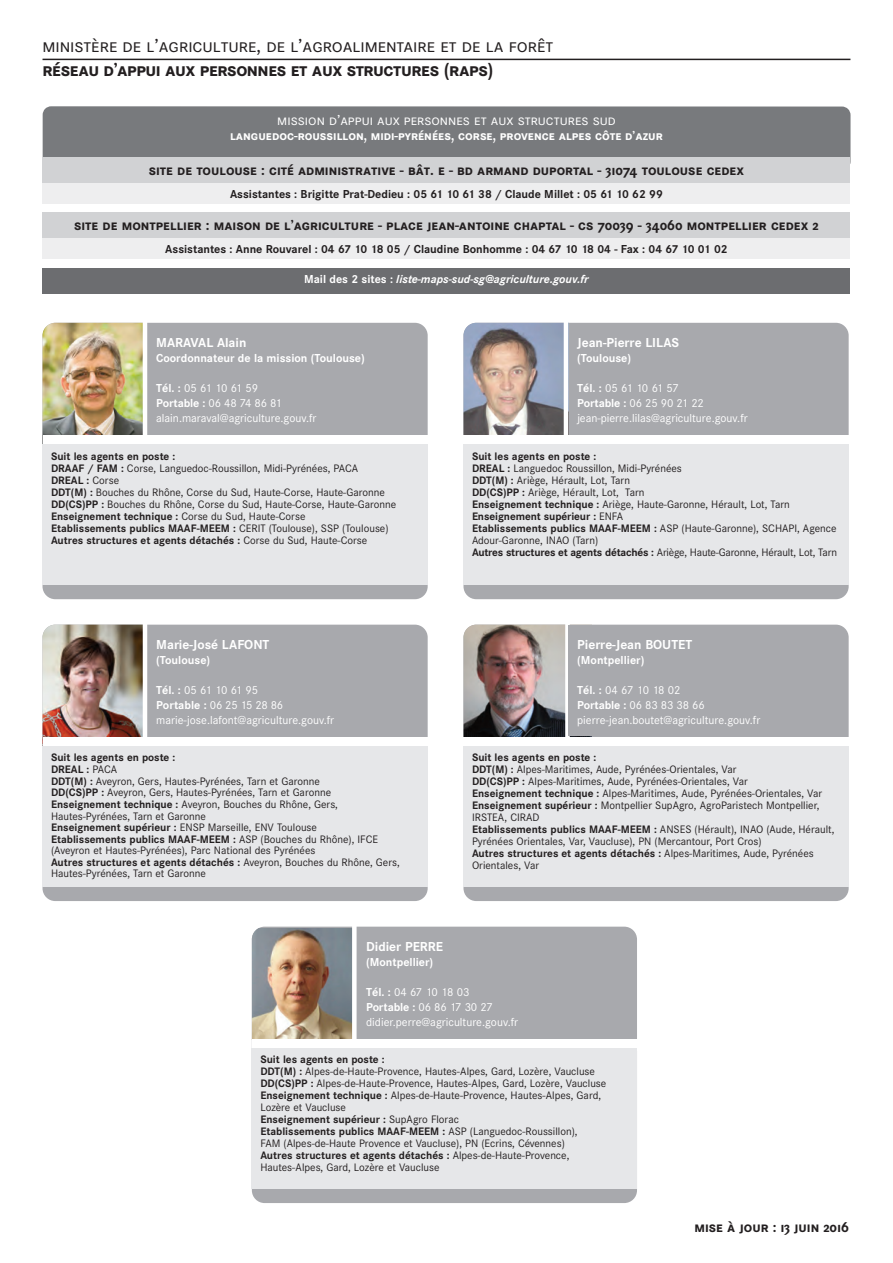
<style>
.page{position:relative;width:893px;height:1263px;background:#fff}
.page>*{position:absolute;margin:0;border:0;box-sizing:border-box;transform-origin:0 0}
.t1{font:19.5px "Corporate SSC";letter-spacing:-.005em;color:#231f20}
.t2{font:700 19.5px "Corporate SSC";letter-spacing:-.025em;color:#231f20}
.t3{font:700 15px "Corporate SSC";color:#231f20}
.t4{font:15px "Corporate SSC";color:#fff}
.t5{font:700 13.5px "Corporate S";color:#fff}
.t6{font:700 13.5px "Corporate SSC";color:#fff}
.t7{font:12px/15px "Corporate S";color:#fff}
.t8{font:700 12px "Corporate S";color:#231f20}
.t9{font:700 12px "Corporate S";color:#fff}
.t10{font:italic 700 12px "Corporate S";color:#fff}
.t11{font:11.25px/12px "Corporate S";color:#231f20}
.s1{font-style:normal}
.s2{font-weight:700}
.s3{color:#a8a9ad}
</style>
<div class="page">
<hr style="left:43px;top:59px;width:807px;height:1px;background:#231f20">
<div style="left:43px;top:238px;width:807px;height:21px;background:#eeeeef"></div>
<div style="left:43px;top:268px;width:807px;height:25px;background:#6c6d70"></div>
<div style="left:43px;top:213px;width:807px;height:25px;background:#d1d2d4"></div>
<div style="left:43px;top:182px;width:807px;height:21px;background:#eeeeef"></div>
<div style="left:43px;top:106px;width:807px;height:51px;background:#787a7d"></div>
<div style="left:43px;top:157px;width:807px;height:26px;background:#d1d2d4"></div>
<div style="left:463px;top:323px;width:386px;height:276px;background:#a8a9ad;border-radius:13px"></div>
<img style="left:463px;top:323px;width:101px;height:112px">
<div style="left:463px;top:435px;width:387px;height:12px;background:#fff"></div>
<div style="left:463px;top:444px;width:386px;height:141px;background:#e6e7e9"></div>
<hr style="left:564px;top:319px;width:4px;height:117px;background:#fff">
<div style="left:463px;top:625px;width:386px;height:276px;background:#a8a9ad;border-radius:13px"></div>
<img style="left:463px;top:625px;width:129px;height:112px">
<div style="left:463px;top:737px;width:387px;height:11px;background:#fff"></div>
<div style="left:463px;top:746px;width:386px;height:141px;background:#e6e7e9"></div>
<svg style="left:565px;top:624px;width:5px;height:113px"></svg>
<div style="left:569px;top:626px;width:267px;height:110px;background:#a8a9ad"></div>
<div style="left:252px;top:927px;width:385px;height:276px;background:#a8a9ad;border-radius:13px"></div>
<img style="left:252px;top:928px;width:100px;height:111px">
<div style="left:252px;top:1039px;width:387px;height:11px;background:#fff"></div>
<div style="left:252px;top:1048px;width:385px;height:141px;background:#e6e7e9"></div>
<div style="left:352px;top:923px;width:5px;height:116px;background:#fff"></div>
<div style="left:43px;top:625px;width:385px;height:276px;background:#a8a9ad;border-radius:13px"></div>
<img style="left:43px;top:625px;width:100px;height:112px">
<div style="left:43px;top:737px;width:386px;height:11px;background:#fff"></div>
<div style="left:43px;top:746px;width:385px;height:141px;background:#e6e7e9"></div>
<hr style="left:143px;top:621px;width:4px;height:116px;background:#fff">
<div style="left:43px;top:323px;width:385px;height:276px;background:#a8a9ad;border-radius:13px"></div>
<img style="left:43px;top:323px;width:100px;height:112px">
<div style="left:43px;top:435px;width:386px;height:12px;background:#fff"></div>
<div style="left:43px;top:444px;width:385px;height:141px;background:#e6e7e9"></div>
<hr style="left:143px;top:319px;width:4px;height:117px;background:#fff">
<h1 class="t1" style="left:43px;top:34px;width:512px">ministère de l’agriculture, de l’agroalimentaire et de la forêt</h1>
<h1 class="t2" style="left:43px;top:58px;width:452px">réseau d’appui aux personnes et aux structures (raps)</h1>
<h2 class="t4" style="left:277px;top:111px;width:340px">mission d’appui aux personnes et aux structures sud</h2>
<p class="t6" style="left:230px;top:128px;width:434px">languedoc-roussillon, midi-pyrénées, corse, provence alpes côte d’azur</p>
<h2 class="t3" style="left:149px;top:161px;width:597px">site de toulouse : cité administrative - bât. e - bd armand duportal - 31074 toulouse cedex</h2>
<p class="t8" style="left:230px;top:186px;width:434px">Assistantes : Brigitte Prat-Dedieu : 05 61 10 61 38 / Claude Millet : 05 61 10 62 99</p>
<h2 class="t3" style="left:74px;top:216px;width:746px">site de montpellier : maison de l’agriculture - place jean-antoine chaptal - cs 70039 - 34060 montpellier cedex 2</h2>
<p class="t8" style="left:165px;top:242px;width:564px">Assistantes : Anne Rouvarel : 04 67 10 18 05 / Claudine Bonhomme : 04 67 10 18 04 - Fax : 04 67 10 01 02</p>
<p class="t10" style="left:304px;top:272px;width:286px"><span class="s1">Mail des 2 sites :</span> liste-maps-sud-sg@agriculture.gouv.fr</p>
<p class="t5" style="left:156px;top:334px;width:92px">MARAVAL Alain</p>
<p class="t9" style="left:156px;top:351px;width:210px">Coordonnateur de la mission (Toulouse)</p>
<p class="t7" style="left:156px;top:380px;width:162px"><span class="s2">Tél. :</span> 05 61 10 61 59<br><span class="s2">Portable :</span> 06 48 74 86 81 alain.maraval@agriculture.gouv.fr</p>
<p class="t11" style="left:51px;top:450px;width:347px"><span class="s2">Suit les agents en poste :<br>DRAAF / FAM :</span> Corse, Languedoc-Roussillon, Midi-Pyrénées, PACA<br><span class="s2">DREAL :</span> Corse<br><span class="s2">DDT(M) :</span> Bouches du Rhône, Corse du Sud, Haute-Corse, Haute-Garonne <span class="s2">DD(CS)PP :</span> Bouches du Rhône, Corse du Sud, Haute-Corse, Haute-Garonne <span class="s2">Enseignement technique :</span> Corse du Sud, Haute-Corse<br><span class="s2">Etablissements publics MAAF-MEEM :</span> CERIT (Toulouse), SSP (Toulouse)<br><span class="s2">Autres structures et agents détachés :</span> Corse du Sud, Haute-Corse</p>
<p class="t5" style="left:156px;top:636px;width:115px">Marie-José LAFONT</p>
<p class="t9" style="left:156px;top:652px;width:55px">(Toulouse)</p>
<p class="t7" style="left:156px;top:682px;width:179px"><span class="s2">Tél. :</span> 05 61 10 61 95<br><span class="s2">Portable :</span> 06 25 15 28 86 marie-jose.lafont@agriculture.gouv.fr</p>
<p class="t11" style="left:51px;top:752px;width:350px;line-height:11.6px"><span class="s2">Suit les agents en poste :<br>DREAL :</span> PACA<br><span class="s2">DDT(M) :</span> Aveyron, Gers, Hautes-Pyrénées, Tarn et Garonne<br><span class="s2">DD(CS)PP :</span> Aveyron, Gers, Hautes-Pyrénées, Tarn et Garonne <span class="s2">Enseignement technique :</span> Aveyron, Bouches du Rhône, Gers, Hautes-Pyrénées, Tarn et Garonne<br><span class="s2">Enseignement supérieur :</span> ENSP Marseille, ENV Toulouse<br><span class="s2">Etablissements publics MAAF-MEEM :</span> ASP (Bouches du Rhône), IFCE (Aveyron et Hautes-Pyrénées), Parc National des Pyrénées<br><span class="s2">Autres structures et agents détachés :</span> Aveyron, Bouches du Rhône, Gers, Hautes-Pyrénées, Tarn et Garonne</p>
<p class="t5" style="left:577px;top:334px;width:103px">Jean-Pierre LILAS</p>
<p class="t9" style="left:577px;top:351px;width:55px">(Toulouse)</p>
<p class="t7" style="left:577px;top:380px;width:172px"><span class="s2">Tél. :</span> 05 61 10 61 57<br><span class="s2">Portable :</span> 06 25 90 21 22 jean-pierre.lilas@agriculture.gouv.fr</p>
<p class="t11" style="left:472px;top:450px;width:366px"><span class="s2">Suit les agents en poste :<br>DREAL :</span> Languedoc Roussillon, Midi-Pyrénées<br><span class="s2">DDT(M) :</span> Ariège, Hérault, Lot, Tarn<br><span class="s2">DD(CS)PP :</span> Ariège, Hérault, Lot, Tarn<br><span class="s2">Enseignement technique :</span> Ariège, Haute-Garonne, Hérault, Lot, Tarn <span class="s2">Enseignement supérieur :</span> ENFA<br><span class="s2">Etablissements publics MAAF-MEEM :</span> ASP (Haute-Garonne), SCHAPI, Agence Adour-Garonne, INAO (Tarn)<br><span class="s2">Autres structures et agents détachés :</span> Ariège, Haute-Garonne, Hérault, Lot, Tarn</p>
<p class="t5" style="left:577px;top:636px;width:117px">Pierre-Jean BOUTET</p>
<p class="t9" style="left:577px;top:652px;width:69px">(Montpellier)</p>
<p class="t7" style="left:577px;top:682px;width:185px"><span class="s2">Tél. :</span> 04 67 10 18 02<span class="s3">04 67<br></span><span class="s2">Portable :</span> 06 83 83 38 66 pierre-jean.boutet@agriculture.gouv.fr</p>
<p class="t11" style="left:472px;top:751px;width:364px"><span class="s2">Suit les agents en poste :<br>DDT(M) :</span> Alpes-Maritimes, Aude, Pyrénées-Orientales, Var<br><span class="s2">DD(CS)PP :</span> Alpes-Maritimes, Aude, Pyrénées-Orientales, Var<br><span class="s2">Enseignement technique :</span> Alpes-Maritimes, Aude, Pyrénées-Orientales, Var <span class="s2">Enseignement supérieur :</span> Montpellier SupAgro, AgroParistech Montpellier, IRSTEA, CIRAD<br><span class="s2">Etablissements publics MAAF-MEEM :</span> ANSES (Hérault), INAO (Aude, Hérault, Pyrénées Orientales, Var, Vaucluse), PN (Mercantour, Port Cros)<br><span class="s2">Autres structures et agents détachés :</span> Alpes-Maritimes, Aude, Pyrénées Orientales, Var</p>
<p class="t5" style="left:366px;top:938px;width:78px">Didier PERRE</p>
<p class="t9" style="left:366px;top:954px;width:69px">(Montpellier)</p>
<p class="t7" style="left:366px;top:984px;width:153px"><span class="s2">Tél. :</span> 04 67 10 18 03<span class="s3">04 67<br></span><span class="s2">Portable :</span> 06 86 17 30 27 didier.perre@agriculture.gouv.fr</p>
<p class="t11" style="left:260px;top:1053px;width:347px"><span class="s2">Suit les agents en poste :<br>DDT(M) :</span> Alpes-de-Haute-Provence, Hautes-Alpes, Gard, Lozère, Vaucluse <span class="s2">DD(CS)PP :</span> Alpes-de-Haute-Provence, Hautes-Alpes, Gard, Lozère, Vaucluse <span class="s2">Enseignement technique :</span> Alpes-de-Haute-Provence, Hautes-Alpes, Gard, Lozère et Vaucluse<br><span class="s2">Enseignement supérieur :</span> SupAgro Florac<br><span class="s2">Etablissements publics MAAF-MEEM :</span> ASP (Languedoc-Roussillon),<br>FAM (Alpes-de-Haute Provence et Vaucluse), PN (Ecrins, Cévennes)<br><span class="s2">Autres structures et agents détachés :</span> Alpes-de-Haute-Provence, Hautes-Alpes, Gard, Lozère et Vaucluse</p>
<h2 class="t3" style="left:694px;top:1218px;width:156px">mise à jour : 13 juin 2016</h2>
</div>
